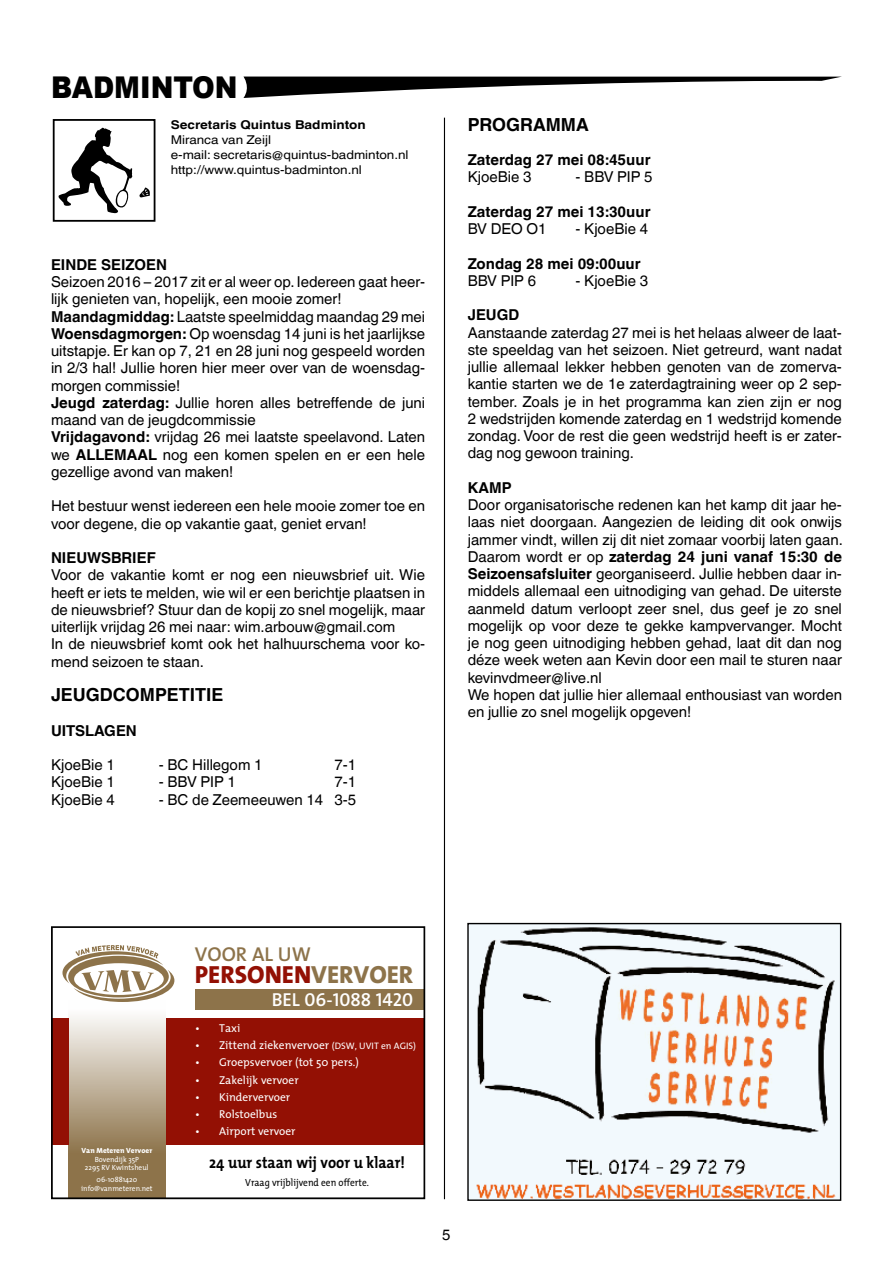
<style>
.page{position:relative;width:893px;height:1263px;background:#fff}
.page>*{position:absolute;margin:0;border:0;box-sizing:border-box;transform-origin:0 0}
.t1{font:107.7px "Sportstfb";color:#000}
.t2{font:700 37.8px/40.8px "Comic Sans MS";color:#1d181a;text-align:center;scale:.5 1}
.t3{font:900 30px "Arial";color:#000;scale:.91 1}
.t4{font:24.9px "The Mix Extra Bold Caps";color:#931004}
.t5{font:20.1px "The Mix Semi Bold Caps";color:#8d734a}
.t6{font:18.9px "The Mix Semi Bold Caps";color:#fff}
.t7{font:700 18px "Helvetica World";color:#000}
.t8{font:700 16.35px "The Mix";color:#000;scale:.9 1}
.t9{font:15px/17.2px "Helvetica World";color:#000}
.t10{font:700 15px "Helvetica World";color:#000}
.t11{font:12.15px/15px "Helvetica World";color:#000;scale:1.11 1}
.t12{font:700 12.15px "Helvetica World";color:#000;scale:1.11 1}
.t13{font:11.4px "The Mix";color:#fff}
.t14{font:10.35px "The Mix";color:#000;scale:.9 1}
.t15{font:7.5px/8.4px "The Mix";color:#fff;text-align:center}
.t16{font:800 7.5px "The Mix";color:#fff}
.s1{font-weight:700}
.s2{color:#8d734a}
.s3{font-size:9.45px}
</style>
<div class="page">
<hr style="left:444px;top:118px;width:1px;height:1081px;background:#000">
<div style="left:53px;top:119px;width:102px;height:103px;border:2px solid #000"></div>
<svg style="left:243px;top:76px;width:599px;height:22px"></svg>
<svg style="left:68px;top:1016px;width:98px;height:180px;background:#b5a288"></svg>
<svg style="left:62px;top:945px;width:112px;height:57px"></svg>
<div style="left:166px;top:1018px;width:258px;height:126px;background:#931004"></div>
<div style="left:52px;top:1018px;width:16px;height:126px;background:#931004"></div>
<div style="left:195px;top:989px;width:229px;height:20px;background:#8d734a"></div>
<div style="left:51px;top:926px;width:374px;height:273px;border:2px solid #000"></div>
<img style="left:470px;top:925px;width:369px;height:274px">
<div style="left:468px;top:923px;width:373px;height:278px;border:1px solid #000"></div>
<h3 class="t3" style="left:51px;top:66px;width:91px">BADMIN</h3>
<h3 class="t3" style="left:173px;top:66px;width:45px">TON</h3>
<h1 class="t1" style="left:48px;top:121px;width:106px">!</h1>
<p class="t12" style="left:171px;top:117px;width:177px">Secretaris Quintus Badminton</p>
<p class="t11" style="left:171px;top:132px;width:216px">Miranca van Zeijl<br>e-mail: secretaris@quintus-badminton.nl</p>
<p class="t11" style="left:171px;top:162px;width:174px">http://www.quintus-badminton.nl</p>
<p class="t10" style="left:51px;top:256px;width:86px">EINDE SEIZOE</p>
<p class="t10" style="left:156px;top:256px;width:12px">N</p>
<p class="t9" style="left:51px;top:273px;width:376px">Seizoen 2016 – 2017 zit er al weer op. Iedereen gaat heer&shy;lijk genieten van, hopelijk, een mooie zomer!<br><span class="s1">Maandagmiddag:</span> Laatste speelmiddag maandag 29 mei <span class="s1">Woensdagmorgen:</span> Op woensdag 14 juni is het jaarlijkse uitstapje. Er kan op 7, 21 en 28 juni nog gespeeld worden in 2/3 hal! Jullie horen hier meer over van de woensdag&shy;morgen commissie!<br><span class="s1">Jeugd zaterdag:</span> Jullie horen alles betreffende de juni maand van de jeugdcommissie<br><span class="s1">Vrijdagavond:</span> vrijdag 26 mei laatste speelavond. Laten we <span class="s1">ALLEMAAL</span></p>
<p class="t9" style="left:51px;top:446px;width:376px;text-indent:112px">nog een komen spelen en er een hele gezellige avond van maken!</p>
<p class="t9" style="left:51px;top:497px;width:376px">Het bestuur wenst iedereen een hele mooie zomer toe en voor degene, die op vakantie gaat, geniet ervan!</p>
<p class="t10" style="left:51px;top:549px;width:106px">NIEUWSBRIEF</p>
<p class="t9" style="left:51px;top:566px;width:376px">Voor de vakantie komt er nog een nieuwsbrief uit. Wie heeft er iets te melden, wie wil er een berichtje plaatsen in de nieuwsbrief? Stuur dan de kopij zo snel mogelijk, maar uiterlijk vrijdag 26 mei naar: wim.arbouw@gmail.com<br>In de nieuwsbrief komt ook het halhuurschema voor ko&shy;mend seizoen te staan.</p>
<p class="t7" style="left:51px;top:684px;width:49px">JEUGDCOMPE</p>
<p class="t7" style="left:179px;top:684px;width:44px">TITIE</p>
<p class="t10" style="left:51px;top:722px;width:45px">UITSLAGE</p>
<p class="t10" style="left:126px;top:722px;width:12px">N</p>
<p class="t9" style="left:51px;top:756px;width:65px">KjoeBie 1</p>
<p class="t9" style="left:159px;top:756px;width:105px">- BC Hillegom 1</p>
<p class="t9" style="left:335px;top:756px;width:23px">7-1</p>
<p class="t9" style="left:51px;top:773px;width:65px">KjoeBie 1</p>
<p class="t9" style="left:159px;top:773px;width:78px">- BBV PIP 1</p>
<p class="t9" style="left:335px;top:773px;width:23px">7-1</p>
<p class="t9" style="left:51px;top:791px;width:65px">KjoeBie 4</p>
<p class="t9" style="left:159px;top:791px;width:199px">- BC de Zeemeeuwen 14 3-5</p>
<p class="t7" style="left:468px;top:114px;width:13px">PROGRAMMA</p>
<p class="t10" style="left:468px;top:151px;width:184px">Zaterdag 27 mei 08:45uur</p>
<p class="t9" style="left:468px;top:169px;width:65px">KjoeBie 3</p>
<p class="t9" style="left:576px;top:169px;width:78px">- BBV PIP 5</p>
<p class="t10" style="left:468px;top:203px;width:184px">Zaterdag 27 mei 13:30uur</p>
<p class="t9" style="left:468px;top:220px;width:80px">BV DEO O1</p>
<p class="t9" style="left:576px;top:220px;width:74px">- KjoeBie 4</p>
<p class="t10" style="left:468px;top:255px;width:174px">Zondag 28 mei 09:00uur</p>
<p class="t9" style="left:468px;top:272px;width:70px">BBV PIP 6</p>
<p class="t9" style="left:576px;top:272px;width:74px">- KjoeBie 3</p>
<p class="t10" style="left:468px;top:306px;width:41px">JEUGD</p>
<p class="t9" style="left:468px;top:324px;width:376px;text-align:justify">Aanstaande zaterdag 27 mei is het helaas alweer de laat&shy;ste speeldag van het seizoen. Niet getreurd, want nadat jullie allemaal lekker hebben genoten van de zomerva&shy;kantie starten we de 1e zaterdagtraining weer op 2 sep&shy;tember. Zoals je in het programma kan zien zijn er nog 2 wedstrijden komende zaterdag en 1 wedstrijd komende zondag. Voor de rest die geen wedstrijd heeft is er zater&shy;dag nog gewoon training.</p>
<p class="t10" style="left:468px;top:479px;width:45px">Kamp</p>
<p class="t9" style="left:468px;top:496px;width:377px">Door organisatorische redenen kan het kamp dit jaar he&shy;laas niet doorgaan. Aangezien de leiding dit ook onwijs jammer vindt, willen zij dit niet zomaar voorbij laten gaan.<br>Daarom wordt er op <span class="s1">zaterdag 24 juni vanaf 15:30 de Seizoensafsluiter</span> georganiseerd. Jullie hebben daar in&shy;middels allemaal een uitnodiging van gehad. De uiterste aanmeld datum verloopt zeer snel, dus geef je zo snel mogelijk op voor deze te gekke kampvervanger. Mocht je nog geen uitnodiging hebben gehad, laat dit dan nog déze week weten aan Kevin door een mail te sturen naar kevinvdmeer@live.nl<br>We hopen dat jullie hier allemaal enthousiast van worden en jullie zo snel mogelijk opgeven!</p>
<h2 class="t2" style="left:620px;top:600px;width:377px;rotate:4deg">WESTLANDSE<br>VERHUIS<br>SERVICE</h2>
<p class="t16" style="left:82px;top:1144px;width:72px">Van Meteren Vervoer</p>
<p class="t15" style="left:85px;top:1155px;width:65px">Bovendijk 35P<br>2295 RV Kwintsheul</p>
<p class="t15" style="left:81px;top:1175px;width:73px">06-10881420 info@vanmeteren.net</p>
<h3 class="t5" style="left:195px;top:938px;width:118px">VOOR AL UW</h3>
<h3 class="t4" style="left:195px;top:954px;width:220px">PERSONEN<span class="s2">VERVOER</span></h3>
<p class="t6" style="left:272px;top:983px;width:143px">BEL 06-1088 1420</p>
<p class="t13" style="left:195px;top:1019px;width:47px">• Taxi</p>
<p class="t13" style="left:195px;top:1036px;width:222px">• Zittend ziekenvervoer <span class="s3">(DSW, UVIT en AGIS)</span></p>
<p class="t13" style="left:195px;top:1053px;width:165px">• Groepsvervoer (tot 50 pers.)</p>
<p class="t13" style="left:195px;top:1070px;width:105px">• Zakelijk vervoer</p>
<p class="t13" style="left:195px;top:1087px;width:97px">• Kindervervoer</p>
<p class="t13" style="left:195px;top:1104px;width:84px">• Rolstoelbus</p>
<p class="t13" style="left:195px;top:1122px;width:102px">• Airport vervoer</p>
<p class="t8" style="left:209px;top:1149px;width:219px">24 uur staan wij voor u klaar!</p>
<p class="t14" style="left:245px;top:1174px;width:139px">Vraag vrijblijvend een offerte.</p>
<p class="t9" style="left:442px;top:1226px;width:10px">5</p>
</div>
